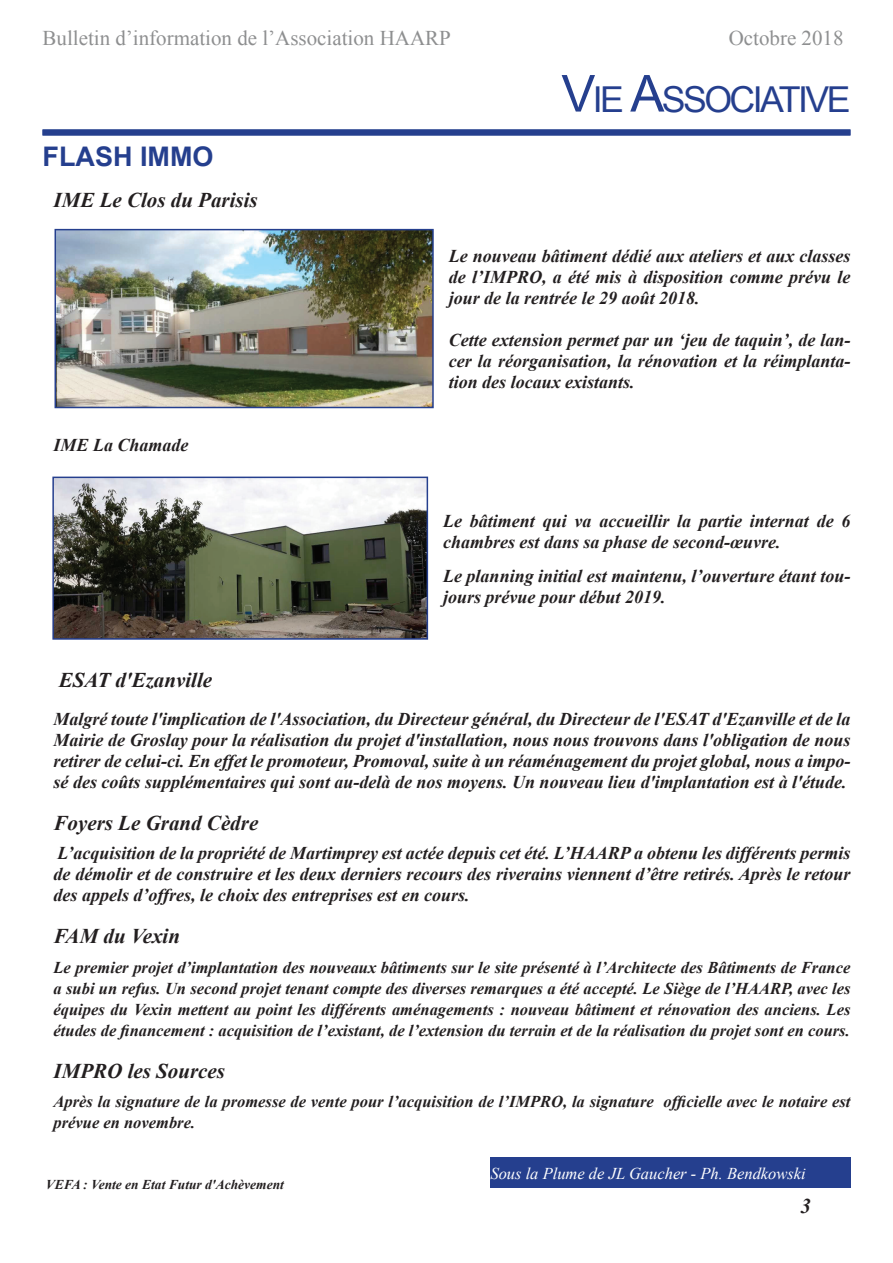
<style>
.page{position:relative;width:893px;height:1263px;background:#fff}
.page>*{position:absolute;margin:0;border:0;box-sizing:border-box;transform-origin:0 0}
.t1{font:35.7px "Arial";letter-spacing:-.07em;color:#253f8e}
.t2{font:700 27px "Arial";color:#253f8e}
.t3{font:italic 700 21px "Times New Roman";color:#231f20}
.t4{font:21px "Times New Roman";color:#8e8f90}
.t5{font:italic 700 18px/21px "Times New Roman";color:#231f20;text-align:justify}
.t6{font:italic 700 16.5px/21px "Times New Roman";color:#231f20;text-align:justify}
.t7{font:italic 16.5px "Times New Roman";color:#fff}
.t8{font:italic 700 13.5px "Times New Roman";color:#231f20}
.s1{font-size:51px}
</style>
<div class="page">
<div style="left:43px;top:129px;width:807px;height:6px;background:#253f8e"></div>
<div style="left:490px;top:1158px;width:360px;height:30px;background:#253f8e"></div>
<img style="left:55px;top:480px;width:370px;height:157px">
<div style="left:52px;top:477px;width:376px;height:163px;border:2px solid #253f8e"></div>
<img style="left:58px;top:232px;width:373px;height:173px">
<div style="left:55px;top:229px;width:379px;height:179px;border:2px solid #253f8e"></div>
<p class="t4" style="left:43px;top:24px;width:410px">Bulletin d’information de l’Association HAARP</p>
<p class="t4" style="left:729px;top:24px;width:116px">Octobre 2018</p>
<h1 class="t1" style="left:561px;top:76px;width:291px"><span class="s1">V</span>IE <span class="s1">A</span>SSOCIATIVE</h1>
<h2 class="t2" style="left:43px;top:139px;width:117px">FLASH IMMO</h2>
<p class="t3" style="left:54px;top:186px;width:206px">IME Le Clos du Parisis</p>
<p class="t5" style="left:54px;top:434px;width:137px">IME La Chamade</p>
<p class="t5" style="left:449px;top:245px;width:403px">Le nouveau bâtiment dédié aux ateliers et aux classes de l’IMPRO, a été mis à disposition comme prévu le jour de la rentrée le 29 août 2018.</p>
<p class="t5" style="left:449px;top:329px;width:403px">Cette extension permet par un ‘jeu de taquin’, de lan&shy;cer la réorganisation, la rénovation et la réimplanta&shy;tion des locaux existants.</p>
<p class="t5" style="left:443px;top:510px;width:409px">Le bâtiment qui va accueillir la partie internat de 6 chambres est dans sa phase de second-œuvre.</p>
<p class="t5" style="left:443px;top:565px;width:409px">Le planning initial est maintenu, l’ouverture étant tou&shy;jours prévue pour début 2019.</p>
<p class="t3" style="left:59px;top:665px;width:155px">ESAT d'Ezanville</p>
<p class="t5" style="left:54px;top:708px;width:798px">Malgré toute l'implication de l'Association, du Directeur général, du Directeur de l'ESAT d'Ezanville et de la Mairie de Groslay pour la réalisation du projet d'installation, nous nous trouvons dans l'obligation de nous retirer de celui-ci. En effet le promoteur, Promoval, suite à un réaménagement du projet global, nous a impo&shy;sé des coûts supplémentaires qui sont au-delà de nos moyens. Un nouveau lieu d'implantation est à l'étude.</p>
<p class="t3" style="left:54px;top:808px;width:206px">Foyers Le Grand Cèdre</p>
<p class="t5" style="left:54px;top:842px;width:798px">L’acquisition de la propriété de Martimprey est actée depuis cet été. L’HAARP a obtenu les différents permis de démolir et de construire et les deux derniers recours des riverains viennent d’être retirés. Après le retour des appels d’offres, le choix des entreprises est en cours.</p>
<p class="t3" style="left:54px;top:921px;width:128px">FAM du Vexin</p>
<p class="t6" style="left:54px;top:956px;width:798px">Le premier projet d’implantation des nouveaux bâtiments sur le site présenté à l’Architecte des Bâtiments de France a subi un refus. Un second projet tenant compte des diverses remarques a été accepté. Le Siège de l’HAARP, avec les équipes du Vexin mettent au point les différents aménagements : nouveau bâtiment et rénovation des anciens. Les études de financement : acquisition de l’existant, de l’extension du terrain et de la réalisation du projet sont en cours.</p>
<p class="t3" style="left:54px;top:1056px;width:173px">IMPRO les Sources</p>
<p class="t6" style="left:54px;top:1091px;width:798px">Après la signature de la promesse de vente pour l’acquisition de l’IMPRO, la signature officielle avec le notaire est prévue en novembre.</p>
<p class="t8" style="left:46px;top:1174px;width:240px">VEFA : Vente en Etat Futur d'Achèvement</p>
<p class="t7" style="left:490px;top:1162px;width:317px">Sous la Plume de JL Gaucher - Ph. Bendkowski</p>
<p class="t3" style="left:800px;top:1192px;width:12px">3</p>
</div>
